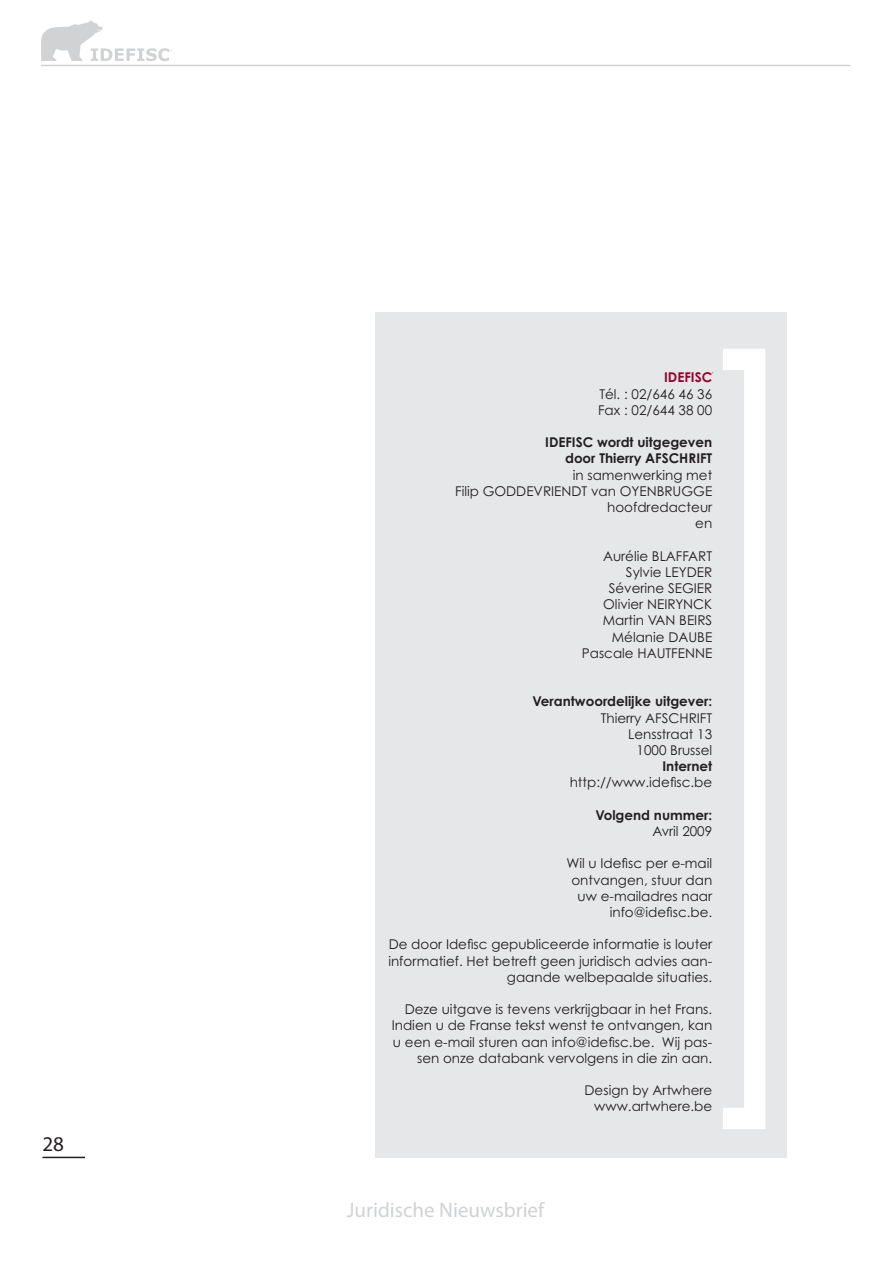
<style>
.page{position:relative;width:893px;height:1263px;background:#fff}
.page>*{position:absolute;margin:0;border:0;box-sizing:border-box;transform-origin:0 0}
.t1{font:21px "Myriad Pro";color:#d1d2d4}
.t2{font:21px "Myriad Pro";color:#231f20}
.t3{font:13.5px/16.2px "Century Gothic";color:#231f20;text-align:right}
.t4{font:700 13.5px/16.2px "Century Gothic";color:#231f20;text-align:right}
.t5{font:700 13.5px "Century Gothic";color:#98012d}
</style>
<div class="page">
<hr style="left:43px;top:1157px;width:42px;height:1px;background:#231f20">
<hr style="left:41px;top:65px;width:809px;height:1px;background:#d1d2d4">
<svg style="left:41px;top:21px;width:131px;height:40px"></svg>
<div style="left:376px;top:313px;width:411px;height:845px;background:#e6e7e9"></div>
<div style="left:712px;top:349px;width:53px;height:780px;border:21px solid #fff"></div>
<h1 class="t2" style="left:43px;top:1131px;width:23px">28</h1>
<p class="t5" style="left:664px;top:369px;width:50px">IDEFISC</p>
<p class="t3" style="left:598px;top:385px;width:116px;text-align:left">Tél. : 02/646 46 36<br>Fax : 02/644 38 00</p>
<p class="t4" style="left:545px;top:434px;width:169px">IDEFISC wordt uitgegeven door Thierry AFSCHRIFT</p>
<p class="t3" style="left:455px;top:466px;width:259px">in samenwerking met<br>Filip GODDEVRIENDT van OYENBRUGGE hoofdredacteur<br>en</p>
<p class="t3" style="left:603px;top:547px;width:111px">Aurélie BLAFFART</p>
<p class="t3" style="left:626px;top:564px;width:88px">Sylvie LEYDER</p>
<p class="t3" style="left:609px;top:580px;width:105px">Séverine SEGIER</p>
<p class="t3" style="left:603px;top:596px;width:63px">Olivier Neirynck</p>
<p class="t3" style="left:603px;top:612px;width:111px">Martin VAN BEIRS</p>
<p class="t3" style="left:612px;top:628px;width:102px">Mélanie DAUBE</p>
<p class="t3" style="left:582px;top:645px;width:132px">Pascale HAUTFENNE</p>
<p class="t4" style="left:532px;top:693px;width:181px">Verantwoordelijke uitgever:</p>
<p class="t3" style="left:601px;top:709px;width:113px">Thierry AFSCHRIFT<br>Lensstraat 13<br>1000 Brussel</p>
<p class="t4" style="left:662px;top:758px;width:51px">Internet</p>
<p class="t3" style="left:570px;top:774px;width:144px">http://www.idefisc.be</p>
<p class="t4" style="left:595px;top:806px;width:118px">Volgend nummer:</p>
<p class="t3" style="left:653px;top:823px;width:61px">Avril 2009</p>
<p class="t3" style="left:566px;top:855px;width:147px">Wil u Idefisc per e-mail ontvangen, stuur dan uw e-mailadres naar info@idefisc.be.</p>
<p class="t3" style="left:388px;top:936px;width:325px">De door Idefisc gepubliceerde informatie is louter informatief. Het betreft geen juridisch advies aan&shy;gaande welbepaalde situaties.</p>
<p class="t3" style="left:392px;top:1001px;width:322px">Deze uitgave is tevens verkrijgbaar in het Frans.<br>Indien u de Franse tekst wenst te ontvangen, kan u een e-mail sturen aan info@idefisc.be. Wij pas&shy;sen onze databank vervolgens in die zin aan.</p>
<p class="t3" style="left:585px;top:1082px;width:129px">Design by Artwhere www.artwhere.be</p>
<h1 class="t1" style="left:347px;top:1197px;width:199px">Juridische Nieuwsbrief</h1>
</div>
